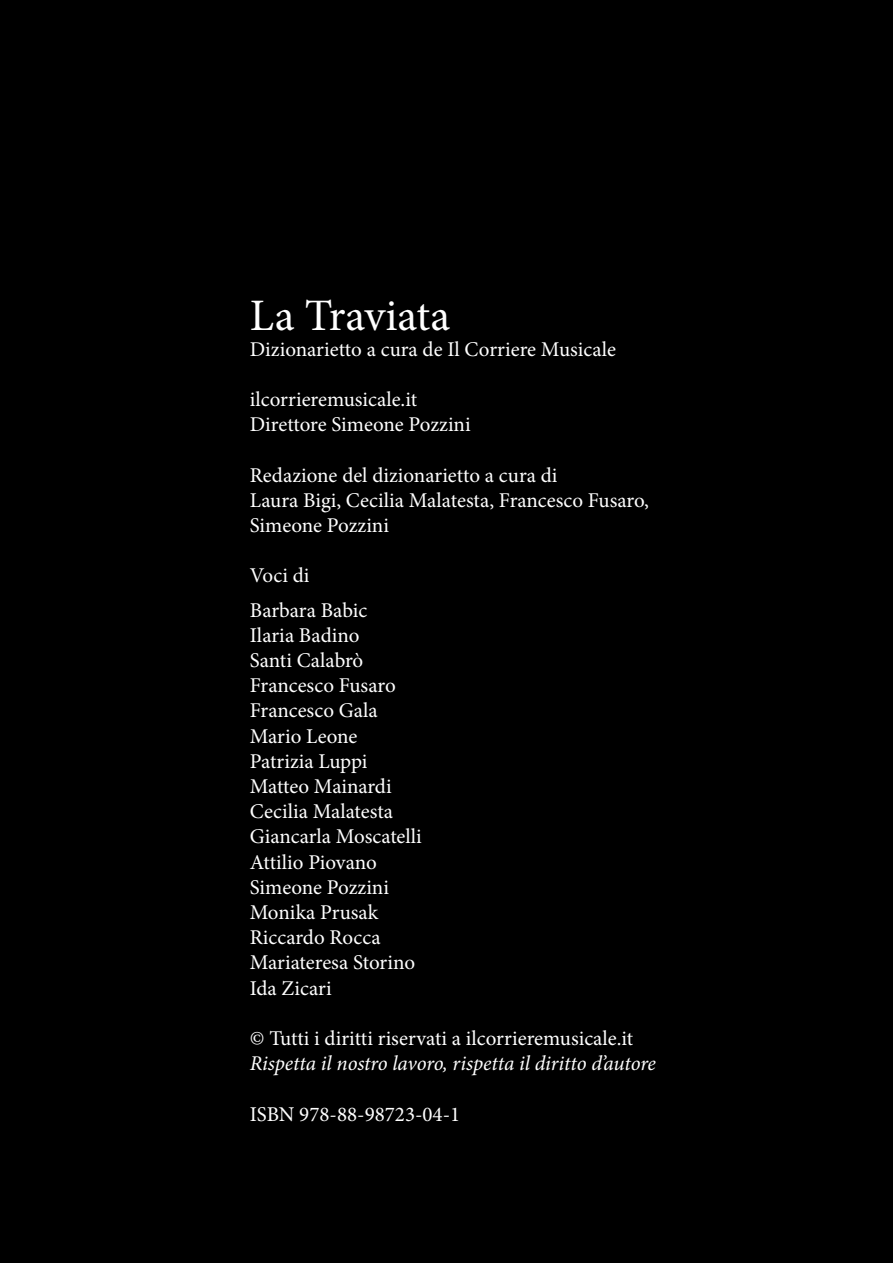
<style>
.page{position:relative;width:893px;height:1263px;background:#fff}
.page>*{position:absolute;margin:0;border:0;box-sizing:border-box;transform-origin:0 0}
.t1{font:45px "Minion Pro";color:#fff}
.t2{font:21px/25.2px "Minion Pro";color:#fff}
.t3{font:italic 21px "Minion Pro";letter-spacing:-.01em;color:#fff}
</style>
<div class="page">
<div style="left:1px;top:1px;width:891px;height:1261px;background:#000"></div>
<h1 class="t1" style="left:250px;top:286px;width:202px">La Traviata</h1>
<p class="t2" style="left:250px;top:336px;width:368px">Dizionarietto a cura de Il Corriere Musicale</p>
<p class="t2" style="left:250px;top:387px;width:222px">ilcorrieremusicale.it<br>Direttore Simeone Pozzini</p>
<p class="t2" style="left:250px;top:462px;width:401px">Redazione del dizionarietto a cura di<br>Laura Bigi, Cecilia Malatesta, Francesco Fusaro,<br>Simeone Pozzini</p>
<p class="t2" style="left:250px;top:559px;width:119px;line-height:34.2px">Voci di<br>Barbara Babic</p>
<p class="t2" style="left:250px;top:623px;width:174px">Ilaria Badino<br>Santi Calabrò<br>Francesco Fusaro<br>Francesco Gala<br>Mario Leone<br>Patrizia Luppi<br>Matteo Mainardi<br>Cecilia Malatesta<br>Giancarla Moscatelli<br>Attilio Piovano<br>Simeone Pozzini<br>Monika Prusak<br>Riccardo Rocca<br>Mariateresa Storino<br>Ida Zicari</p>
<p class="t2" style="left:250px;top:1026px;width:385px">© Tutti i diritti riservati a ilcorrieremusicale.it</p>
<p class="t3" style="left:250px;top:1049px;width:408px">Rispetta il nostro lavoro, rispetta il diritto d’autore</p>
<p class="t2" style="left:250px;top:1101px;width:212px">ISBN 978-88-98723-04-1</p>
</div>
